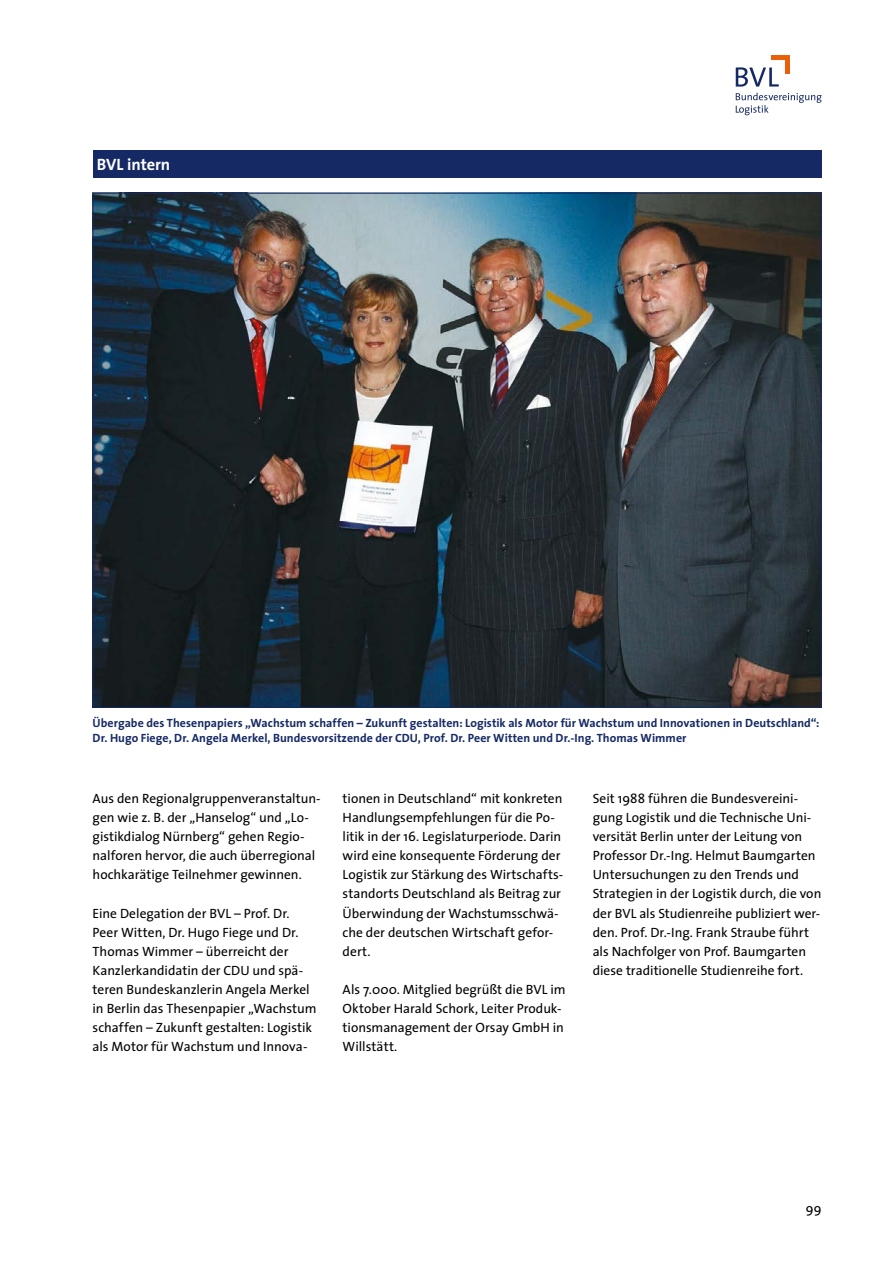
<style>
.page{position:relative;width:893px;height:1263px;background:#fff}
.page>*{position:absolute;margin:0;border:0;box-sizing:border-box;transform-origin:0 0}
.t1{font:700 16.5px "The Sans";letter-spacing:-.005em;color:#fff}
.t2{font:13.5px/19px "The Sans";color:#000}
.t3{font:700 12px/15px "The Sans";letter-spacing:.005em;color:#152964}
</style>
<div class="page">
<svg style="left:736px;top:67px;width:43px;height:20px"></svg>
<svg style="left:736px;top:93px;width:85px;height:22px"></svg>
<hr style="left:771px;top:55px;width:18px;height:4px;background:#e95f0a">
<hr style="left:785px;top:55px;width:4px;height:19px;background:#e95f0a">
<div style="left:93px;top:150px;width:728px;height:28px;background:#152964"></div>
<img style="left:95px;top:195px;width:724px;height:511px">
<p class="t1" style="left:97px;top:150px;width:75px">BVL intern</p>
<p class="t3" style="left:93px;top:715px;width:728px">Übergabe des Thesenpapiers „Wachstum schaffen – Zukunft gestalten: Logistik als Motor für Wachstum und Innovationen in Deutschland“:<br>Dr. Hugo Fiege, Dr. Angela Merkel, Bundesvorsitzende der CDU, Prof. Dr. Peer Witten und Dr.-Ing. Thomas Wimmer</p>
<p class="t2" style="left:93px;top:789px;width:230px">Aus den Regionalgruppenveranstaltun&shy;gen wie z. B. der „Hanselog“ und „Lo&shy;gistikdialog Nürnberg“ gehen Regio&shy;nalforen hervor, die auch überregional hochkarätige Teilnehmer gewinnen.</p>
<p class="t2" style="left:93px;top:903px;width:225px">Eine Delegation der BVL – Prof. Dr.<br>Peer Witten, Dr. Hugo Fiege und Dr.<br>Thomas Wimmer – überreicht der Kanzlerkandidatin der CDU und spä&shy;teren Bundeskanzlerin Angela Merkel in Berlin das Thesenpapier „Wachstum schaffen – Zukunft gestalten: Logistik als Motor für Wachstum und Innova-</p>
<p class="t2" style="left:343px;top:789px;width:222px">tionen in Deutschland“ mit konkreten Handlungsempfehlungen für die Po&shy;litik in der 16. Legislaturperiode. Darin wird eine konsequente Förderung der Logistik zur Stärkung des Wirtschafts&shy;standorts Deutschland als Beitrag zur Überwindung der Wachstumsschwä&shy;che der deutschen Wirtschaft gefor&shy;dert.</p>
<p class="t2" style="left:343px;top:979px;width:224px">Als 7.000. Mitglied begrüßt die BVL im<br>Oktober Harald Schork, Leiter Produk&shy;tionsmanagement der Orsay GmbH in<br>Willstätt.</p>
<p class="t2" style="left:593px;top:789px;width:230px">Seit 1988 führen die Bundesvereini&shy;gung Logistik und die Technische Uni&shy;versität Berlin unter der Leitung von Professor Dr.-Ing. Helmut Baumgarten Untersuchungen zu den Trends und Strategien in der Logistik durch, die von der BVL als Studienreihe publiziert wer&shy;den. Prof. Dr.-Ing. Frank Straube führt als Nachfolger von Prof. Baumgarten diese traditionelle Studienreihe fort.</p>
<p class="t2" style="left:806px;top:1198px;width:17px">99</p>
</div>
